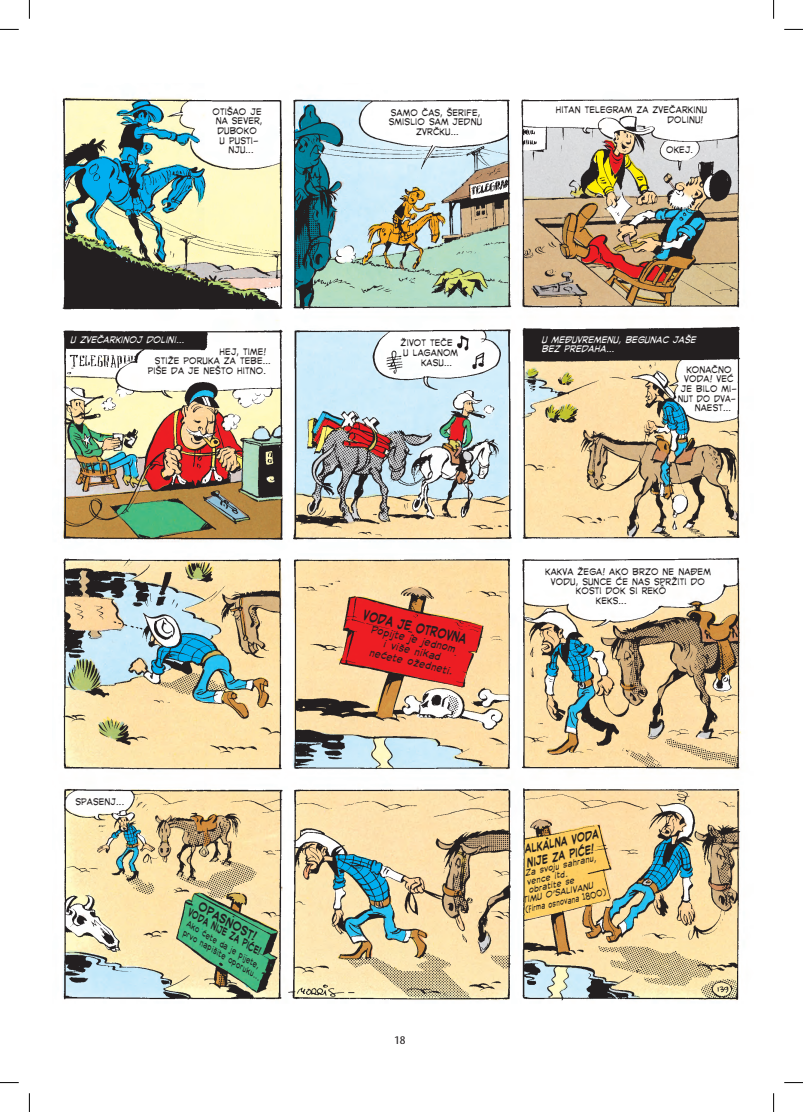
<style>
.page{position:relative;width:803px;height:1112px;background:#fff}
.page>*{position:absolute;margin:0;border:0;box-sizing:border-box;transform-origin:0 0}
.t1{font:italic 700 18px "ZM Carobnaknjiga";color:#231f20;scale:.76 1}
.t2{font:700 16.25px/13.6px "ZM Carobnaknjiga";color:#231f20;scale:.76 1}
.t3{font:italic 700 16.25px "ZM Carobnaknjiga";color:#231f20;scale:.88 1}
.t4{font:italic 15px/11.2px "ZM Carobnaknjiga";color:#231f20;text-align:center;scale:.95 1}
.t5{font:italic 700 14px "ZM Carobnaknjiga";color:#231f20;scale:.72 1}
.t6{font:13.12px/9.6px "ZM Carobnaknjiga";letter-spacing:.01em;color:#231f20;text-align:center;scale:.95 1}
.t7{font:italic 13.12px/9.6px "ZM Carobnaknjiga";letter-spacing:.01em;color:#fff;scale:.95 1}
.t8{font:13.12px "ZM Carobnaknjiga";letter-spacing:.01em;color:#231f20;scale:.89 1}
.t9{font:italic 12.5px/9.4px "ZM Carobnaknjiga";color:#231f20;scale:.86 1}
.t10{font:italic 12.38px "ZM Carobnaknjiga";color:#231f20;scale:.95 1}
.t11{font:italic 12.38px "ZM Carobnaknjiga";color:#231f20;scale:.78 1}
.t12{font:condensed 11.75px "Myriad Pro";color:#231f20;scale:1.25 1}
.s1{font-style:normal;font-size:13px}
</style>
<div class="page">
<img style="left:62px;top:97px;width:680px;height:904px">
<img style="left:377px;top:349px;width:29px;height:35px">
<img style="left:454px;top:333px;width:15px;height:19px">
<img style="left:471px;top:350px;width:16px;height:20px">
<svg style="left:0;top:29px;width:19px;height:1px"></svg>
<svg style="left:784px;top:29px;width:19px;height:1px"></svg>
<svg style="left:0;top:1082px;width:19px;height:1px"></svg>
<svg style="left:784px;top:1082px;width:19px;height:1px"></svg>
<svg style="left:29px;top:0;width:1px;height:19px"></svg>
<svg style="left:29px;top:1093px;width:1px;height:18px"></svg>
<svg style="left:773px;top:0;width:1px;height:19px"></svg>
<svg style="left:773px;top:1093px;width:1px;height:18px"></svg>
<p class="t6" style="left:212px;top:107px;width:54px">OTIŠAO JE<br>NA SEVER,<br>DUBOKO<br>U PUSTI-<br>NJU...</p>
<p class="t6" style="left:389px;top:108px;width:100px">SAMO ČAS, ŠERIFE,<br>SMISLIO SAM JEDNU<br>ZVRČKU...</p>
<p class="t6" style="left:556px;top:105px;width:161px;text-align:right">HITAN TELEGRAM ZA ZVEČARKINU<br>DOLINU!</p>
<p class="t6" style="left:666px;top:145px;width:30px">OKEJ.</p>
<p class="t7" style="left:70px;top:335px;width:121px">U ZVEČARKINOJ DOLINI...</p>
<p class="t6" style="left:220px;top:346px;width:51px">HEJ, TIME!</p>
<p class="t6" style="left:155px;top:356px;width:124px">STIŽE PORUKA ZA TEBE...</p>
<p class="t6" style="left:148px;top:366px;width:126px">PIŠE DA JE NEŠTO HITNO.</p>
<p class="t6" style="left:75px;top:796px;width:53px">SPASENJ...</p>
<p class="t3" style="left:204px;top:898px;width:76px;rotate:29deg">OPASNOST!</p>
<p class="t5" style="left:193px;top:905px;width:116px;rotate:29deg">VODA NIJE ZA PIĆE!</p>
<p class="t9" style="left:190px;top:919px;width:107px;rotate:31deg">Ako ćete da je pijete, prvo napišite oporuku...</p>
<p class="t6" style="left:401px;top:338px;width:56px">ŽIVOT TEČE</p>
<p class="t6" style="left:403px;top:348px;width:59px">U LAGANOM</p>
<p class="t6" style="left:421px;top:357px;width:34px">KASU...</p>
<p class="t7" style="left:542px;top:335px;width:164px">U MEĐUVREMENU, BEGUNAC JAŠE<br>BEZ PREDAHA...</p>
<p class="t6" style="left:686px;top:364px;width:49px">KONAČNO</p>
<p class="t6" style="left:684px;top:374px;width:53px">VODA! VEĆ</p>
<p class="t6" style="left:681px;top:384px;width:61px">JE BILO MI-</p>
<p class="t8" style="left:678px;top:392px;width:67px">NUT DO DVA-</p>
<p class="t6" style="left:695px;top:403px;width:40px">NAEST...</p>
<h1 class="t1" style="left:366px;top:606px;width:141px;rotate:13deg">VODA JE OTROVNA</h1>
<p class="t4" style="left:373px;top:624px;width:95px;rotate:13deg">Popijte je jednom i više nikad nećete ožedneti.</p>
<p class="t6" style="left:545px;top:567px;width:176px">KAKVA ŽEGA! AKO BRZO NE NAĐEM</p>
<p class="t6" style="left:551px;top:576px;width:164px">VODU, SUNCE ĆE NAS SPRŽITI DO</p>
<p class="t6" style="left:576px;top:586px;width:97px">KOSTI DOK SI REKÔ</p>
<p class="t6" style="left:596px;top:596px;width:34px">KEKS...</p>
<p class="t12" style="left:394px;top:1033px;width:11px">18</p>
<p class="t2" style="left:522px;top:842px;width:102px;rotate:-12deg">ALKALNA VODA<br>NIJE ZA PIĆE!</p>
<p class="t10" style="left:524px;top:867px;width:78px;rotate:-12deg">Za svoju sahranu,</p>
<p class="t10" style="left:526px;top:875px;width:45px;rotate:-12deg">vence itd.</p>
<p class="t10" style="left:528px;top:884px;width:51px;rotate:-12deg">obratite se</p>
<p class="t10" style="left:522px;top:894px;width:77px;rotate:-12deg">TIMU O’SALIVANU</p>
<p class="t11" style="left:524px;top:903px;width:108px;rotate:-12deg">(firma osnovana <span class="s1">1800)</span></p>
</div>
